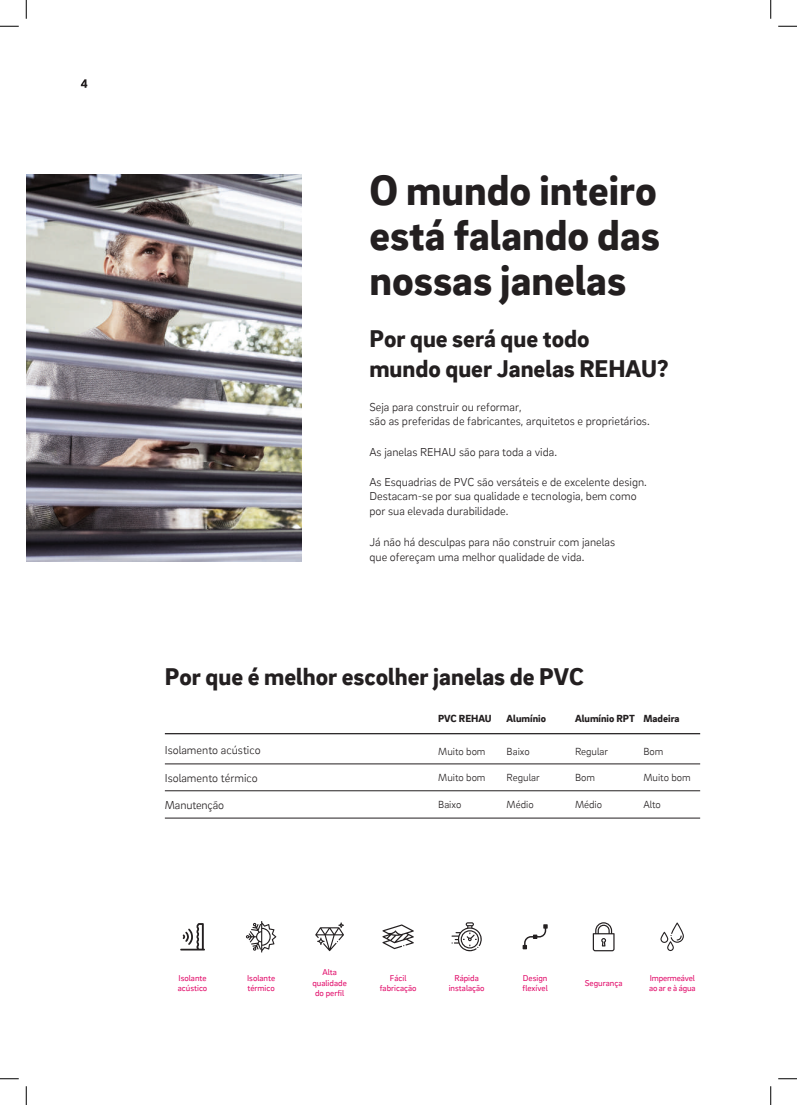
<style>
.page{position:relative;width:797px;height:1105px;background:#fff}
.page>*{position:absolute;margin:0;border:0;box-sizing:border-box;transform-origin:0 0}
.t1{font:900 43.75px/45px "Brix Sans";color:#231f20;text-align:justify}
.t2{font:900 25px/30px "Brix Sans";color:#231f20}
.t3{font:300 11.88px/14.2px "Brix Sans";color:#231f20}
.t4{font:300 10.62px "Brix Sans";color:#231f20}
.t5{font:900 10.62px "Brix Sans";color:#231f20}
.t6{font:8.75px/10.5px "Brix Sans";color:#e10968}
.t7{font:8.75px/10.5px "Brix Sans";letter-spacing:-.02em;color:#e10968}
</style>
<div class="page">
<svg style="left:81px;top:79px;width:6px;height:9px"></svg>
<img style="left:26px;top:174px;width:276px;height:387px">
<hr style="left:165px;top:733px;width:535px;height:1px;background:#231f20">
<hr style="left:165px;top:818px;width:535px;height:1px;background:#231f20">
<hr style="left:165px;top:764px;width:535px;height:1px;background:#231f20">
<hr style="left:165px;top:790px;width:535px;height:1px;background:#231f20">
<svg style="left:0;top:25px;width:19px;height:2px"></svg>
<svg style="left:778px;top:25px;width:19px;height:2px"></svg>
<svg style="left:0;top:1078px;width:19px;height:1px"></svg>
<svg style="left:778px;top:1078px;width:19px;height:1px"></svg>
<svg style="left:25px;top:0;width:2px;height:19px"></svg>
<svg style="left:25px;top:1086px;width:2px;height:19px"></svg>
<svg style="left:770px;top:0;width:1px;height:19px"></svg>
<svg style="left:770px;top:1086px;width:1px;height:19px"></svg>
<svg style="left:660px;top:922px;width:24px;height:29px"></svg>
<svg style="left:592px;top:922px;width:22px;height:29px"></svg>
<svg style="left:522px;top:924px;width:25px;height:25px"></svg>
<svg style="left:451px;top:922px;width:31px;height:29px"></svg>
<svg style="left:315px;top:922px;width:29px;height:29px"></svg>
<svg style="left:180px;top:923px;width:25px;height:27px"></svg>
<svg style="left:382px;top:924px;width:32px;height:25px"></svg>
<svg style="left:246px;top:921px;width:30px;height:31px"></svg>
<h1 class="t1" style="left:369px;top:165px;width:292px">O mundo inteiro está falando das nossas janelas</h1>
<h2 class="t2" style="left:369px;top:322px;width:300px">Por que será que todo<br>mundo quer Janelas REHAU?</h2>
<p class="t3" style="left:369px;top:400px;width:282px">Seja para construir ou reformar,<br>são as preferidas de fabricantes, arquitetos e proprietários.</p>
<p class="t3" style="left:369px;top:445px;width:189px">As janelas REHAU são para toda a vida.</p>
<p class="t3" style="left:369px;top:475px;width:279px">As Esquadrias de PVC são versáteis e de excelente design.<br>Destacam-se por sua qualidade e tecnologia, bem como por sua elevada durabilidade.</p>
<p class="t3" style="left:369px;top:534px;width:247px;line-height:15px">Já não há desculpas para não construir com janelas que ofereçam uma melhor qualidade de vida.</p>
<h2 class="t2" style="left:165px;top:661px;width:420px">Por que é melhor escolher janelas de PVC</h2>
<p class="t5" style="left:438px;top:711px;width:55px">PVC REHAU</p>
<p class="t5" style="left:506px;top:711px;width:41px">Alumínio</p>
<p class="t5" style="left:575px;top:711px;width:106px">Alumínio RPT Madeira</p>
<p class="t3" style="left:165px;top:743px;width:97px">Isolamento acústico</p>
<p class="t4" style="left:575px;top:744px;width:34px">Regular</p>
<p class="t4" style="left:438px;top:744px;width:49px">Muito bom</p>
<p class="t4" style="left:643px;top:744px;width:22px">Bom</p>
<p class="t4" style="left:506px;top:744px;width:25px">Baixo</p>
<p class="t3" style="left:165px;top:770px;width:94px">Isolamento térmico</p>
<p class="t4" style="left:438px;top:771px;width:49px">Muito bom</p>
<p class="t4" style="left:506px;top:771px;width:34px">Regular</p>
<p class="t4" style="left:575px;top:771px;width:22px">Bom</p>
<p class="t4" style="left:643px;top:771px;width:49px">Muito bom</p>
<p class="t3" style="left:165px;top:797px;width:61px">Manutenção</p>
<p class="t4" style="left:438px;top:797px;width:25px">Baixo</p>
<p class="t4" style="left:506px;top:797px;width:29px">Médio</p>
<p class="t4" style="left:575px;top:797px;width:29px">Médio</p>
<p class="t4" style="left:643px;top:797px;width:19px">Alto</p>
<p class="t6" style="left:312px;top:967px;width:36px;text-align:center">Alta qualidade do perfil</p>
<p class="t6" style="left:178px;top:972px;width:31px">Isolante acústico</p>
<p class="t6" style="left:247px;top:972px;width:30px">Isolante térmico</p>
<p class="t6" style="left:380px;top:972px;width:38px;text-align:center">Fácil fabricação</p>
<p class="t6" style="left:449px;top:972px;width:37px;text-align:center">Rápida instalação</p>
<p class="t6" style="left:522px;top:972px;width:27px">Design flexível</p>
<p class="t6" style="left:585px;top:977px;width:39px">Segurança</p>
<p class="t7" style="left:649px;top:972px;width:48px">Impermeável ao ar e à água</p>
</div>
